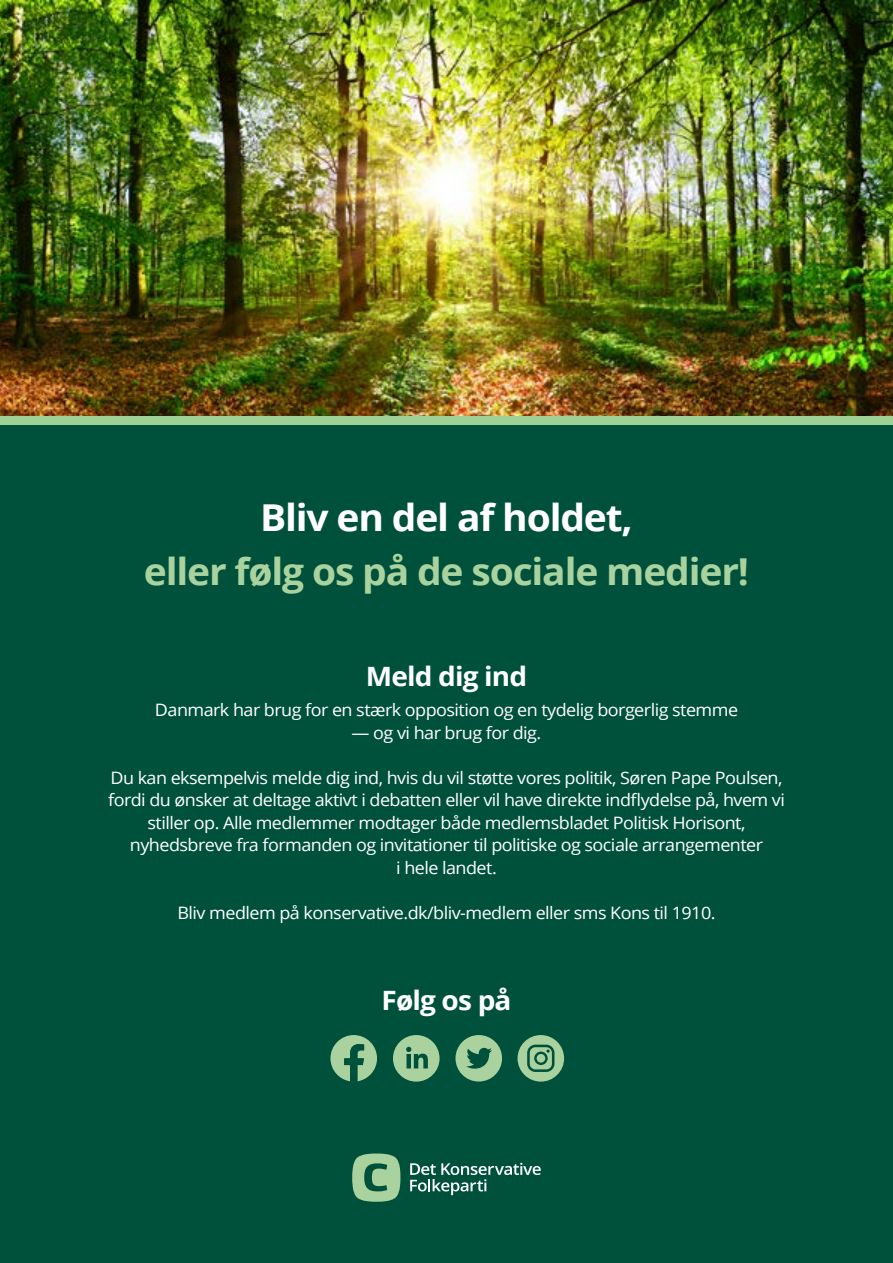
<style>
.page{position:relative;width:893px;height:1263px;background:#fff}
.page>*{position:absolute;margin:0;border:0;box-sizing:border-box;transform-origin:0 0}
.t1{font:700 37.05px "Open Sans";letter-spacing:-.03em;color:#a9d29e;scale:1.05 1}
.t2{font:700 37.05px "Open Sans";letter-spacing:-.03em;color:#fff;scale:1.05 1}
.t3{font:700 26.55px "Open Sans";letter-spacing:-.03em;color:#fff;scale:1.05 1}
.t4{font:17.1px/22.5px "Open Sans";letter-spacing:-.03em;color:#fff;text-align:center;scale:1.05 1}
</style>
<div class="page">
<img style="left:0;top:0;width:893px;height:416px">
<div style="left:0;top:421px;width:893px;height:842px;background:#00513b"></div>
<svg style="left:352px;top:1153px;width:48px;height:49px"></svg>
<svg style="left:410px;top:1163px;width:131px;height:32px"></svg>
<div style="left:517px;top:1035px;width:47px;height:46px;background:#a9d29e;border-radius:50%"></div>
<svg style="left:527px;top:1045px;width:27px;height:27px"></svg>
<svg style="left:330px;top:1035px;width:47px;height:46px"></svg>
<div style="left:393px;top:1035px;width:47px;height:46px;background:#a9d29e;border-radius:50%"></div>
<svg style="left:406px;top:1047px;width:22px;height:21px"></svg>
<div style="left:455px;top:1035px;width:47px;height:46px;background:#a9d29e;border-radius:50%"></div>
<svg style="left:466px;top:1048px;width:26px;height:21px"></svg>
<div style="left:0;top:416px;width:893px;height:9px;background:#9ed196"></div>
<h1 class="t2" style="left:260px;top:491px;width:357px">Bliv en del af holdet,</h1>
<h1 class="t1" style="left:144px;top:545px;width:578px">eller følg os på de sociale medier!</h1>
<h2 class="t3" style="left:366px;top:658px;width:155px">Meld dig ind</h2>
<p class="t4" style="left:155px;top:698px;width:557px">Danmark har brug for en stærk opposition og en tydelig borgerlig stemme</p>
<p class="t4" style="left:352px;top:721px;width:182px">— og vi har brug for dig.</p>
<p class="t4" style="left:108px;top:766px;width:646px">Du kan eksempelvis melde dig ind, hvis du vil støtte vores politik, Søren Pape Poulsen, fordi du ønsker at deltage aktivt i debatten eller vil have direkte indflydelse på, hvem vi stiller op. Alle medlemmer modtager både medlemsbladet Politisk Horisont, nyhedsbreve fra formanden og invitationer til politiske og sociale arrangementer<br>i hele landet.</p>
<p class="t4" style="left:177px;top:901px;width:514px">Bliv medlem på konservative.dk/bliv-medlem eller sms Kons til 1910.</p>
<h2 class="t3" style="left:381px;top:981px;width:125px">Følg os på</h2>
</div>
